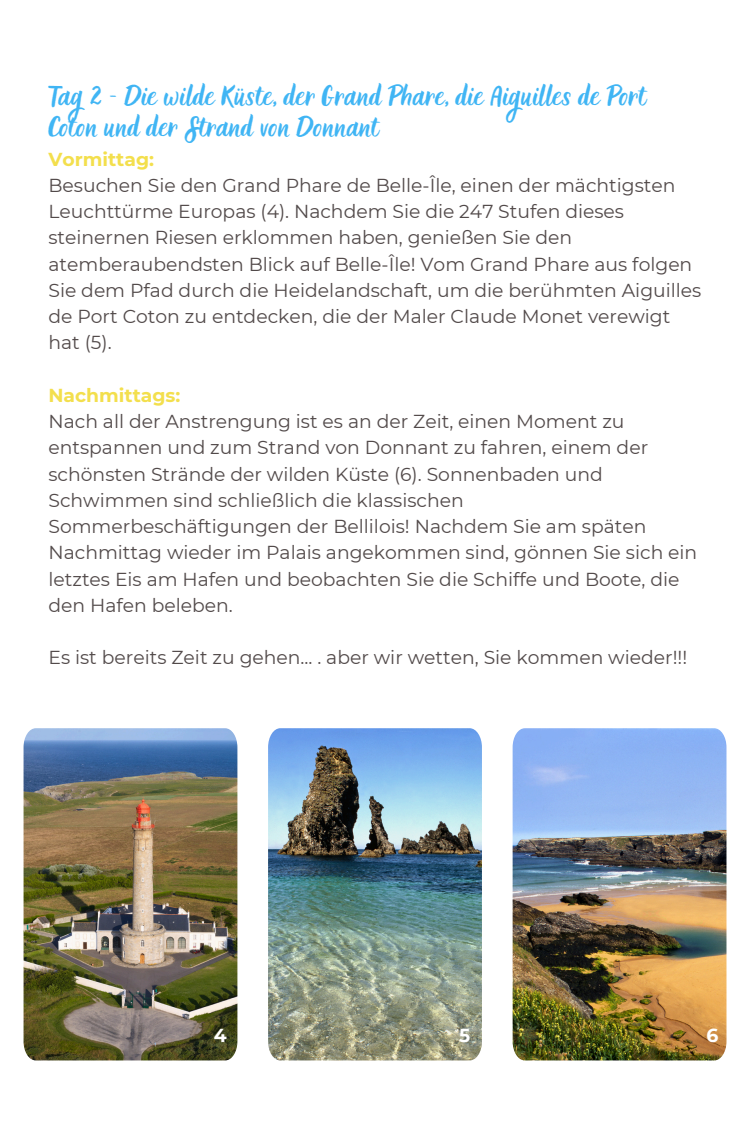
<style>
.page{position:relative;width:750px;height:1125px;background:#fff}
.page>*{position:absolute;margin:0;border:0;box-sizing:border-box;transform-origin:0 0}
.t1{font:22.5px/31px "Holla";color:#40b5f4}
.t2{font:18.75px/26.2px "Montserrat";color:#524a4a}
.t3{font:700 18.75px "Montserrat";color:#f3df4d}
.t4{font:700 18.75px "Montserrat";color:#fff}
</style>
<div class="page">
<img style="left:24px;top:728px;width:213px;height:332px">
<img style="left:268px;top:728px;width:214px;height:332px">
<img style="left:513px;top:728px;width:213px;height:332px">
<p class="t1" style="left:48px;top:81px;width:599px">Tag 2 - Die wilde Küste, der Grand Phare, die Aiguilles de Port<br>Coton und der Strand von Donnant</p>
<h1 class="t3" style="left:48px;top:147px;width:107px">Vormittag:</h1>
<p class="t2" style="left:48px;top:172px;width:654px">Besuchen Sie den Grand Phare de Belle-Île, einen der mächtigsten Leuchttürme Europas (4). Nachdem Sie die 247 Stufen dieses steinernen Riesen erklommen haben, genießen Sie den atemberaubendsten Blick auf Belle-Île! Vom Grand Phare aus folgen Sie dem Pfad durch die Heidelandschaft, um die berühmten Aiguilles de Port Coton zu entdecken, die der Maler Claude Monet verewigt hat (5).</p>
<p class="t3" style="left:48px;top:384px;width:133px">Nachmittags:</p>
<p class="t2" style="left:48px;top:408px;width:650px">Nach all der Anstrengung ist es an der Zeit, einen Moment zu entspannen und zum Strand von Donnant zu fahren, einem der schönsten Strände der wilden Küste (6). Sonnenbaden und Schwimmen sind schließlich die klassischen Sommerbeschäftigungen der Bellilois! Nachdem Sie am späten Nachmittag wieder im Palais angekommen sind, gönnen Sie sich ein letztes Eis am Hafen und beobachten Sie die Schiffe und Boote, die den Hafen beleben.</p>
<p class="t2" style="left:48px;top:645px;width:640px">Es ist bereits Zeit zu gehen... . aber wir wetten, Sie kommen wieder!!!</p>
<p class="t4" style="left:214px;top:1024px;width:14px">4</p>
<p class="t4" style="left:459px;top:1024px;width:13px">5</p>
<p class="t4" style="left:707px;top:1024px;width:13px">6</p>
</div>
